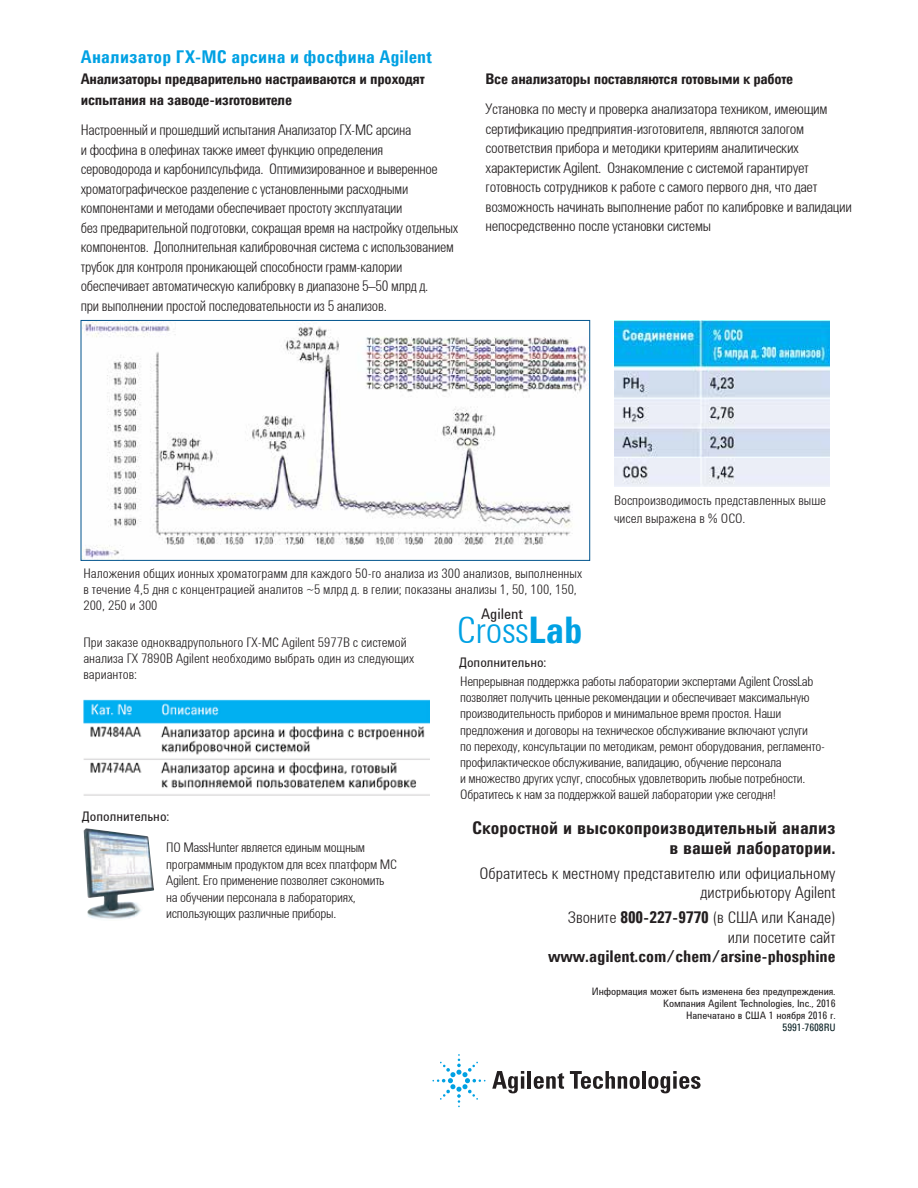
<style>
.page{position:relative;width:918px;height:1188px;background:#fff}
.page>*{position:absolute;margin:0;border:0;box-sizing:border-box;transform-origin:0 0}
.t1{font:300 37.5px "Agilent Cond TT";color:#00a1e3}
.t2{font:700 18px "Agilent Condensed CFF";color:#231f20}
.t3{font:700 18px "Agilent Cond TT";letter-spacing:.01em;color:#00a1e3}
.t4{font:700 18px "Agilent Cond TT";color:#231f20}
.t5{font:300 16.5px/19.5px "Agilent Cond TT";color:#231f20;text-align:right}
.t6{font:700 16.5px "Agilent Cond TT";letter-spacing:-.005em;color:#231f20}
.t7{font:300 15px/19.5px "Agilent Cond TT";letter-spacing:-.02em;color:#231f20;scale:.96 1}
.t8{font:300 15px/19.5px "Agilent Cond TT";letter-spacing:-.02em;color:#231f20}
.t9{font:700 15px/21px "Agilent Cond TT";letter-spacing:-.02em;color:#231f20}
.t10{font:15px "Agilent Cond TT";color:#231f20}
.t11{font:300 13.5px/16.2px "Agilent Cond TT";letter-spacing:-.02em;color:#231f20}
.t12{font:300 13.5px/16.2px "Agilent Cond TT";color:#231f20}
.t13{font:13.5px "Agilent Cond TT";color:#231f20}
.t14{font:10.5px/12px "Agilent Cond TT";letter-spacing:-.01em;color:#231f20;text-align:right}
.t15{font:10.5px "Agilent Cond TT";letter-spacing:-.01em;color:#051c20}
.s1{font-weight:700}
</style>
<div class="page">
<svg style="left:492px;top:1071px;width:32px;height:22px"></svg>
<hr style="left:528px;top:1071px;width:3px;height:18px;background:#231f20">
<svg style="left:534px;top:1073px;width:30px;height:16px"></svg>
<svg style="left:570px;top:1071px;width:70px;height:18px"></svg>
<hr style="left:642px;top:1071px;width:4px;height:18px;background:#231f20">
<svg style="left:648px;top:1071px;width:53px;height:22px"></svg>
<svg style="left:432px;top:1054px;width:54px;height:53px"></svg>
<img style="left:614px;top:320px;width:215px;height:167px">
<img style="left:83px;top:699px;width:347px;height:97px">
<img style="left:84px;top:828px;width:70px;height:91px">
<img style="left:83px;top:322px;width:505px;height:237px">
<div style="left:81px;top:320px;width:509px;height:241px;border:1px solid #00538d"></div>
<h2 class="t3" style="left:81px;top:43px;width:353px">Анализатор ГХ-МС арсина и фосфина Agilent</h2>
<p class="t9" style="left:81px;top:68px;width:345px">Анализаторы предварительно настраиваются и проходят испытания на заводе-изготовителе</p>
<p class="t7" style="left:81px;top:119px;width:395px">Настроенный и прошедший испытания Анализатор ГХ-МС арсина<br>и фосфина в олефинах также имеет функцию определения<br>сероводорода и карбонилсульфида. Оптимизированное и выверенное хроматографическое разделение с установленными расходными компонентами и методами обеспечивает простоту эксплуатации<br>без предварительной подготовки, сокращая время на настройку отдельных компонентов. Дополнительная калибровочная система с использованием трубок для контроля проникающей способности грамм-калории обеспечивает автоматическую калибровку в диапазоне 5–50 млрд д.<br>при выполнении простой последовательности из 5 анализов.</p>
<p class="t9" style="left:486px;top:68px;width:309px">Все анализаторы поставляются готовыми к работе</p>
<p class="t8" style="left:486px;top:98px;width:368px">Установка по месту и проверка анализатора техником, имеющим сертификацию предприятия-изготовителя, являются залогом соответствия прибора и методики критериям аналитических характеристик Agilent. Ознакомление с системой гарантирует готовность сотрудников к работе с самого первого дня, что дает возможность начинать выполнение работ по калибровке и валидации непосредственно после установки системы</p>
<p class="t12" style="left:614px;top:490px;width:213px;line-height:18px">Воспроизводимость представленных выше чисел выражена в % ОСО.</p>
<p class="t12" style="left:83px;top:564px;width:500px">Наложения общих ионных хроматограмм для каждого 50-го анализа из 300 анализов, выполненных в течение 4,5 дня с концентрацией аналитов ~5 млрд д. в гелии; показаны анализы 1, 50, 100, 150,<br>200, 250 и 300</p>
<p class="t10" style="left:481px;top:603px;width:44px">Agilent</p>
<p class="t13" style="left:459px;top:652px;width:89px">Дополнительно:</p>
<h1 class="t1" style="left:457px;top:602px;width:127px">Cross<span class="s1">Lab</span></h1>
<p class="t12" style="left:83px;top:633px;width:332px">При заказе одноквадрупольного ГХ-МС Agilent 5977B с системой анализа ГХ 7890B Agilent необходимо выбрать один из следующих вариантов:</p>
<p class="t11" style="left:460px;top:672px;width:366px">Непрерывная поддержка работы лаборатории экспертами Agilent CrossLab позволяет получить ценные рекомендации и обеспечивает максимальную производительность приборов и минимальное время простоя. Наши предложения и договоры на техническое обслуживание включают услуги<br>по переходу, консультации по методикам, ремонт оборудования, регламенто&shy;профилактическое обслуживание, валидацию, обучение персонала<br>и множество других услуг, способных удовлетворить любые потребности.<br>Обратитесь к нам за поддержкой вашей лаборатории уже сегодня!</p>
<p class="t13" style="left:82px;top:806px;width:89px">Дополнительно:</p>
<p class="t11" style="left:166px;top:838px;width:232px">ПО MassHunter является единым мощным программным продуктом для всех платформ МС Agilent. Его применение позволяет сэкономить на обучении персонала в лабораториях, использующих различные приборы.</p>
<h2 class="t2" style="left:472px;top:815px;width:365px">Скоростной и высокопроизводительный анализ</h2>
<h2 class="t4" style="left:669px;top:834px;width:168px">в вашей лаборатории.</h2>
<p class="t5" style="left:479px;top:862px;width:358px">Обратитесь к местному представителю или официальному дистрибьютору Agilent</p>
<p class="t5" style="left:568px;top:906px;width:269px">Звоните <span class="s1">800-227-9770</span> (в США или Канаде) или посетите сайт</p>
<p class="t6" style="left:548px;top:944px;width:289px">www.agilent.com/chem/arsine-phosphine</p>
<p class="t14" style="left:592px;top:985px;width:245px">Информация может быть изменена без предупреждения.<br>Компания Agilent Technologies, Inc., 2016<br>Напечатано в США 1 ноября 2016 г.</p>
<p class="t15" style="left:783px;top:1019px;width:54px">5991-7608RU</p>
</div>
